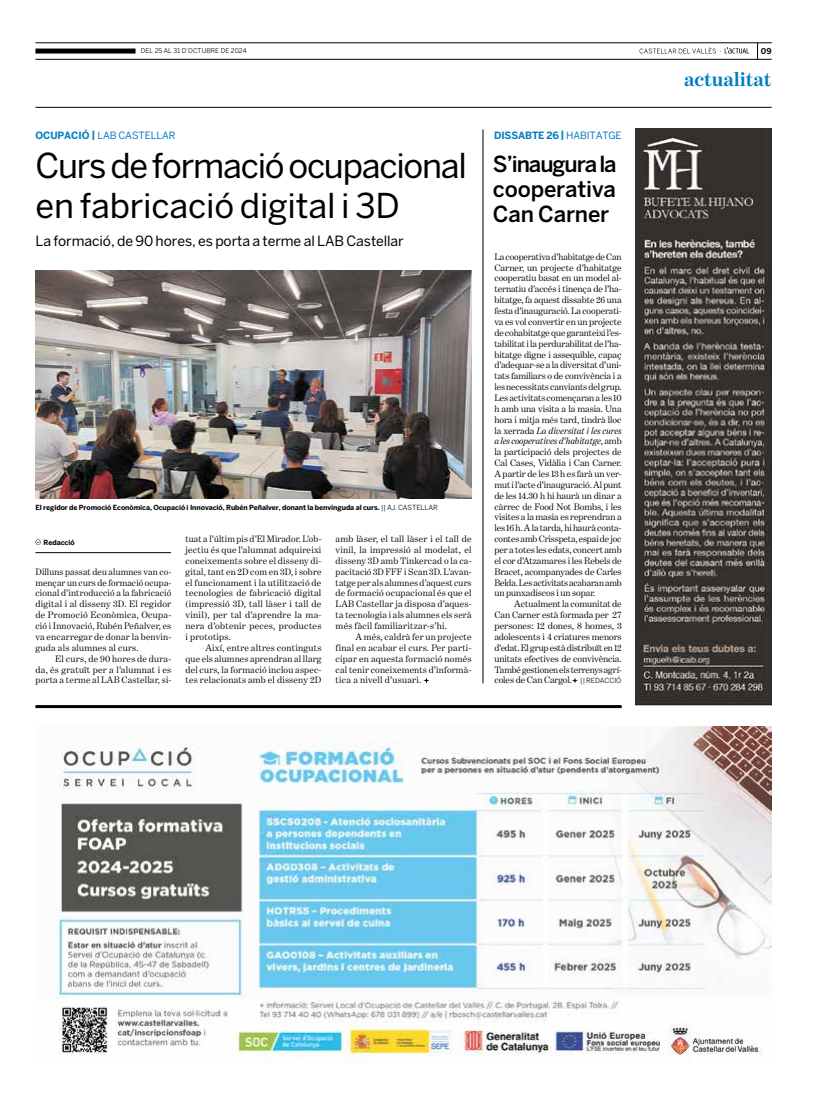
<style>
.page{position:relative;width:820px;height:1106px;background:#fff}
.page>*{position:absolute;margin:0;border:0;box-sizing:border-box;transform-origin:0 0}
.t1{font:34px/40px "Benton Sans";letter-spacing:-.035em;color:#000}
.t2{font:500 22px/25px "Benton Sans";letter-spacing:-.01em;color:#000;text-align:justify}
.t3{font:700 20px "Benton Modern One";letter-spacing:-.005em;color:#007dc1}
.t4{font:14px "Benton Sans";letter-spacing:-.005em;color:#000}
.t5{font:10px "Benton Sans";letter-spacing:-.005em;color:#007dc1}
.t6{font:700 10px "Benton Sans";letter-spacing:-.02em;color:#007dc1}
.t7{font:9.5px/10.9px "Benton Modern One";letter-spacing:.02em;color:#000;text-align:justify}
.t8{font:700 8px "Benton Sans";color:#000}
.t9{font:700 7px "Benton Sans";letter-spacing:-.01em;color:#000}
.t10{font:6.5px "Benton Sans";letter-spacing:.005em;color:#000}
.s1{font-weight:700}
.s2{font-weight:400}
.s3{font-style:italic}
.s4{font-family:"Benton Sans";font-size:7px}
</style>
<div class="page">
<svg style="left:757px;top:44px;width:1px;height:15px"></svg>
<svg style="left:639px;top:47px;width:109px;height:7px"></svg>
<hr style="left:35px;top:107px;width:736px;height:1px;background:#000">
<hr style="left:35px;top:43px;width:736px;height:1px;background:#000">
<hr style="left:35px;top:59px;width:736px;height:1px;background:#000">
<div style="left:35px;top:49px;width:100px;height:5px;background:#000"></div>
<hr style="left:35px;top:705px;width:586px;height:3px;background:#000">
<img style="left:35px;top:271px;width:436px;height:227px">
<svg style="left:423px;top:678px;width:6px;height:5px"></svg>
<svg style="left:35px;top:539px;width:6px;height:6px"></svg>
<hr style="left:35px;top:552px;width:136px;height:1px;background:#000">
<hr style="left:482px;top:129px;width:1px;height:554px;background:#000">
<svg style="left:572px;top:678px;width:5px;height:5px"></svg>
<img style="left:51px;top:726px;width:720px;height:337px">
<img style="left:635px;top:129px;width:136px;height:576px">
<p class="t10" style="left:141px;top:47px;width:107px">DEL 25 AL 31 D’OCTUBRE DE 2024</p>
<p class="t8" style="left:760px;top:46px;width:12px">09</p>
<h3 class="t3" style="left:684px;top:68px;width:89px">actualitat</h3>
<p class="t5" style="left:35px;top:129px;width:141px"><span class="s1">OCUPACIÓ |</span> LAB CASTELLAR</p>
<p class="t6" style="left:494px;top:129px;width:129px">DISSABTE 26 | <span class="s2">HABITATGE</span></p>
<h1 class="t1" style="left:35px;top:145px;width:433px">Curs de formació ocupacional en fabricació digital i 3D</h1>
<h2 class="t2" style="left:493px;top:151px;width:125px">S’inaugura la cooperativa Can Carner</h2>
<h3 class="t4" style="left:35px;top:232px;width:370px">La formació, de 90 hores, es porta a terme al LAB Castellar</h3>
<p class="t9" style="left:35px;top:503px;width:403px">El regidor de Promoció Econòmica, Ocupació i Innovació, Rubén Peñalver, donant la benvinguda al curs. <span class="s2">|| AJ. CASTELLAR</span></p>
<p class="t9" style="left:43px;top:538px;width:33px">Redacció</p>
<p class="t7" style="left:35px;top:566px;width:137px">Dilluns passat deu alumnes van co&shy;mençar un curs de formació ocupa&shy;cional d’introducció a la fabricació digital i al disseny 3D. El regidor de Promoció Econòmica, Ocupa&shy;ció i Innovació, Rubén Peñalver, es va encarregar de donar la benvin&shy;guda als alumnes al curs.</p>
<p class="t7" style="left:35px;top:653px;width:137px;text-indent:20px">El curs, de 90 hores de dura&shy;da, és gratuït per a l’alumnat i es porta a terme al LAB Castellar, si-</p>
<p class="t7" style="left:185px;top:533px;width:137px">tuat a l’últim pis d’El Mirador. L’ob&shy;jectiu és que l’alumnat adquireixi coneixements sobre el disseny di&shy;gital, tant en 2D com en 3D, i sobre el funcionament i la utilització de tecnologies de fabricació digital (impressió 3D, tall làser i tall de vinil), per tal d’aprendre la ma&shy;nera d’obtenir peces, productes i prototips.</p>
<p class="t7" style="left:185px;top:642px;width:137px;text-indent:20px">Així, entre altres continguts que els alumnes aprendran al llarg del curs, la formació inclou aspec&shy;tes relacionats amb el disseny 2D</p>
<p class="t7" style="left:335px;top:533px;width:137px">amb làser, el tall làser i el tall de vinil, la impressió al modelat, el disseny 3D amb Tinkercad o la ca&shy;pacitació 3D FFF i Scan 3D. L’avan&shy;tatge per als alumnes d’aquest curs de formació ocupacional és que el LAB Castellar ja disposa d’aques&shy;ta tecnologia i als alumnes els serà més fàcil familiaritzar-s’hi.</p>
<p class="t7" style="left:335px;top:631px;width:137px;text-indent:20px">A més, caldrà fer un projecte final en acabar el curs. Per parti&shy;cipar en aquesta formació només cal tenir coneixements d’informà&shy;tica a nivell d’usuari.</p>
<p class="t7" style="left:494px;top:251px;width:129px">La cooperativa d’habitatge de Can Carner, un projecte d’habitatge cooperatiu basat en un model al&shy;ternatiu d’accés i tinença de l’ha&shy;bitatge, fa aquest dissabte 26 una festa d’inauguració. La cooperati&shy;va es vol convertir en un projecte de cohabitatge que garanteixi l’es&shy;tabilitat i la perdurabilitat de l’ha&shy;bitatge digne i assequible, capaç d’adequar-se a la diversitat d’uni&shy;tats familiars o de convivència i a les necessitats canviants del grup.<br>Les activitats començaran a les 10 h amb una visita a la masia. Una hora i mitja més tard, tindrà lloc la xerrada <span class="s3">La diversitat i les cures a les cooperatives d’habitatge</span>, amb la participació dels projectes de Cal Cases, Vidàlia i Can Carner.<br>A partir de les 13 h es farà un ver&shy;mut i l’acte d’inauguració. Al punt de les 14.30 h hi haurà un dinar a càrrec de Food Not Bombs, i les visites a la masia es reprendran a les 16 h. A la tarda, hi haurà conta&shy;contes amb Crisspeta, espai de joc per a totes les edats, concert amb el cor d’Atzamares i les Rebels de Bracet, acompanyades de Carles Belda. Les activitats acabaran amb un punxadiscos i un sopar.</p>
<p class="t7" style="left:494px;top:598px;width:129px;text-indent:20px">Actualment la comunitat de Can Carner està formada per 27 persones: 12 dones, 8 homes, 3 adolescents i 4 criatures menors d’edat. El grup està distribuït en 12 unitats efectives de convivència.<br>També gestionen els terrenys agrí&shy;coles de Can Cargol. <span class="s4">|| REDACCIÓ</span></p>
</div>
